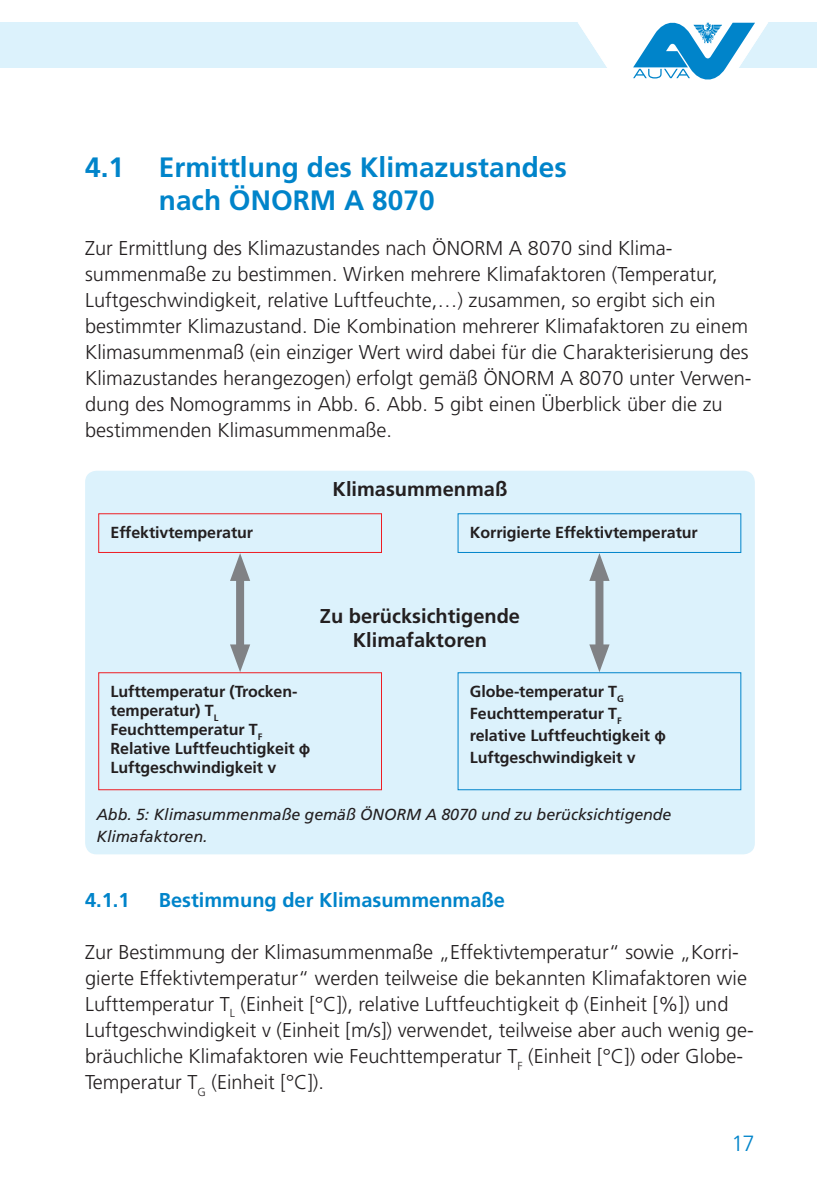
<style>
.page{position:relative;width:840px;height:1191px;background:#fff}
.page>*{position:absolute;margin:0;border:0;box-sizing:border-box;transform-origin:0 0}
.t1{font:700 28px/33.6px "Frutiger LT Std";color:#0084ca}
.t2{font:300 22px "Frutiger LT Std";color:#0084ca}
.t3{font:300 20px/26px "Frutiger LT Std";color:#231f20}
.t4{font:700 20px/24px "Frutiger LT Std";color:#231f20;text-align:center}
.t5{font:700 20px "Frutiger LT Std";color:#0084ca}
.t6{font:700 16px/19.2px "Frutiger LT Std";letter-spacing:-.005em;color:#231f20}
.t7{font:italic 16px/22px "Frutiger LT Std";letter-spacing:-.005em;color:#231f20}
.s1{font-family:"Helvetica"}
</style>
<div class="page">
<div style="left:0;top:23px;width:816px;height:45px;background:#dcf2fc"></div>
<div style="left:85px;top:471px;width:669px;height:383px;background:#dcf2fc;border-radius:11px"></div>
<div style="left:236px;top:570px;width:8px;height:85px;background:#808285"></div>
<svg style="left:230px;top:553px;width:20px;height:28px"></svg>
<svg style="left:230px;top:644px;width:20px;height:28px"></svg>
<div style="left:595px;top:570px;width:8px;height:85px;background:#808285"></div>
<svg style="left:589px;top:553px;width:20px;height:28px"></svg>
<svg style="left:589px;top:644px;width:20px;height:28px"></svg>
<div style="left:457px;top:513px;width:284px;height:40px;border:1px solid #0084ca"></div>
<div style="left:457px;top:672px;width:284px;height:118px;border:1px solid #0084ca"></div>
<div style="left:98px;top:513px;width:284px;height:40px;border:1px solid #ee1d23"></div>
<div style="left:98px;top:672px;width:284px;height:118px;border:1px solid #ee1d23"></div>
<svg style="left:576px;top:22px;width:192px;height:58px"></svg>
<h1 class="t1" style="left:159px;top:150px;width:409px;text-indent:-74px">4.1 Ermittlung des Klimazustandes nach ÖNORM A 8070</h1>
<p class="t3" style="left:85px;top:235px;width:666px">Zur Ermittlung des Klimazustandes nach ÖNORM A 8070 sind Klima&shy;summenmaße zu bestimmen. Wirken mehrere Klimafaktoren (Temperatur, Luftgeschwindigkeit, relative Luftfeuchte,…) zusammen, so ergibt sich ein bestimmter Klimazustand. Die Kombination mehrerer Klimafaktoren zu einem Klimasummenmaß (ein einziger Wert wird dabei für die Charakterisierung des Klimazustandes herangezogen) erfolgt gemäß ÖNORM A 8070 unter Verwen&shy;dung des Nomogramms in Abb. 6. Abb. 5 gibt einen Überblick über die zu bestimmenden Klimasummenmaße.</p>
<p class="t6" style="left:110px;top:522px;width:144px">Effektivtemperatur</p>
<p class="t4" style="left:332px;top:477px;width:176px">Klimasummenmaß</p>
<p class="t6" style="left:469px;top:522px;width:229px">Korrigierte Effektivtemperatur</p>
<p class="t4" style="left:320px;top:604px;width:202px">Zu berücksichtigende<br>Klimafaktoren</p>
<p class="t6" style="left:110px;top:681px;width:201px">Lufttemperatur (Trocken&shy;temperatur) T<sub>L<br></sub>Feuchttemperatur T<sub>F<br></sub>Relative Luftfeuchtigkeit <span class="s1">φ<br></span>Luftgeschwindigkeit v</p>
<p class="t6" style="left:469px;top:680px;width:197px;line-height:22px">Globe-temperatur T<sub>G<br></sub>Feuchttemperatur T<sub>F </sub>relative Luftfeuchtigkeit <span class="s1">φ<br></span>Luftgeschwindigkeit v</p>
<p class="t7" style="left:96px;top:803px;width:576px">Abb. 5: Klimasummenmaße gemäß ÖNORM A 8070 und zu berücksichtigende<br>Klimafaktoren.</p>
<p class="t5" style="left:85px;top:887px;width:46px">4.1.1</p>
<p class="t5" style="left:159px;top:887px;width:347px">Bestimmung der Klimasummenmaße</p>
<p class="t3" style="left:85px;top:939px;width:669px">Zur Bestimmung der Klimasummenmaße „Effektivtemperatur“ sowie „Korri&shy;gierte Effektivtemperatur“ werden teilweise die bekannten Klimafaktoren wie Lufttemperatur T<sub>L</sub> (Einheit [°C]), relative Luftfeuchtigkeit <span class="s1">φ</span> (Einheit [%]) und Luftgeschwindigkeit v (Einheit [m/s]) verwendet, teilweise aber auch wenig ge&shy;bräuchliche Klimafaktoren wie Feuchttemperatur T<sub>F</sub> (Einheit [°C]) oder Globe-Temperatur T<sub>G</sub> (Einheit [°C]).</p>
<p class="t2" style="left:731px;top:1131px;width:25px">17</p>
</div>
